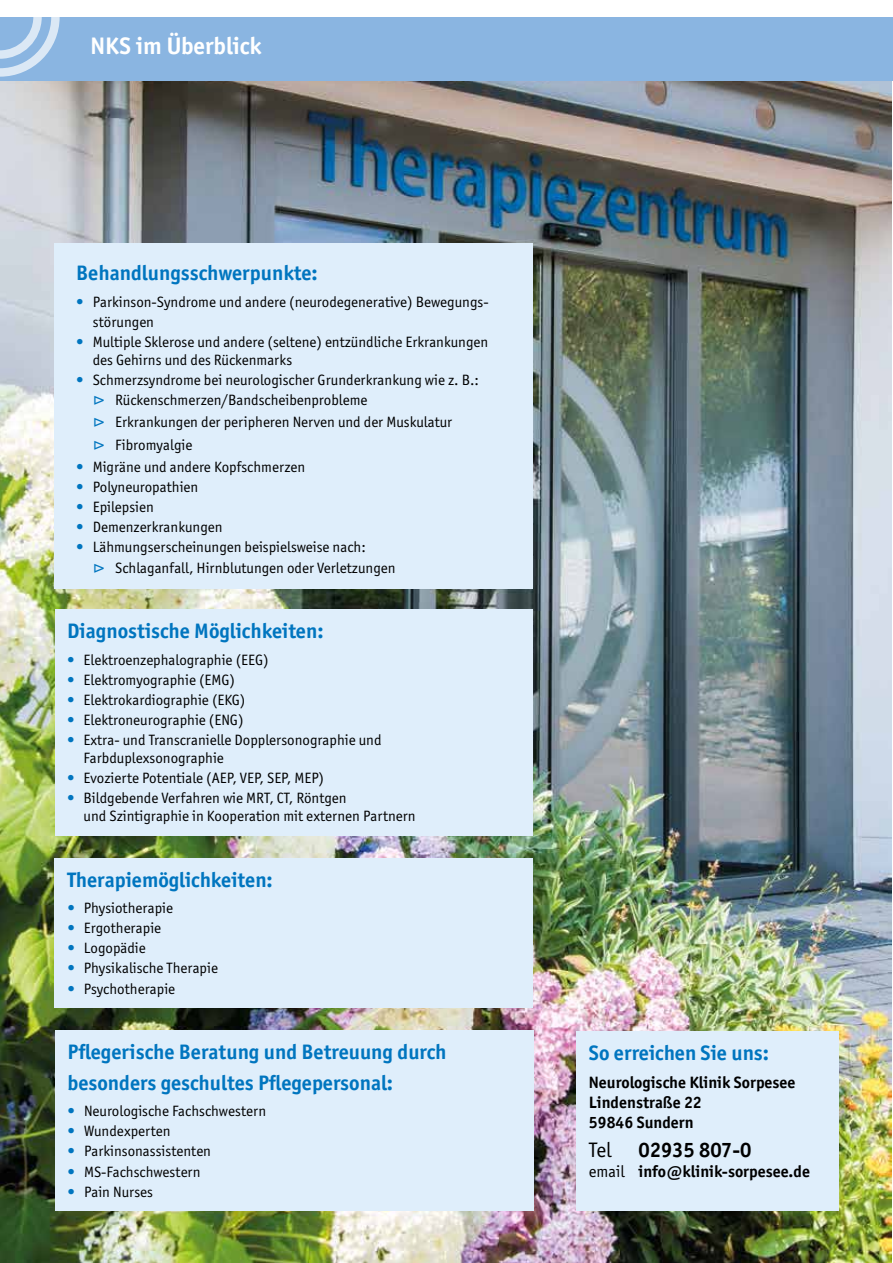
<style>
.page{position:relative;width:893px;height:1263px;background:#fff}
.page>*{position:absolute;margin:0;border:0;box-sizing:border-box;transform-origin:0 0}
.t1{font:700 24px "Officina San ITC";color:#fff}
.t2{font:700 21px/30.6px "Officina San ITC";color:#0075bf}
.t3{font:700 21px "Officina San ITC";color:#000}
.t4{font:21px "Officina San ITC";color:#000}
.t5{font:700 16.5px/19.8px "Officina San ITC";color:#000}
.t6{font:15px/20.1px "Officina San ITC";color:#000}
.t7{font:700 13.5px "Officina Sans";color:#fff}
.s1{font-family:"Officina Sans";color:#0075bf}
.s2{font-family:"DejaVu Sans";color:#0075bf}
.s3{font-weight:400}
</style>
<div class="page">
<img style="left:0;top:81px;width:892px;height:1182px">
<div style="left:0;top:17px;width:893px;height:64px;background:#8ab5e1"></div>
<svg style="left:0;top:17px;width:60px;height:60px"></svg>
<div style="left:55px;top:609px;width:477px;height:227px;background:#dfeefb"></div>
<div style="left:54px;top:243px;width:478px;height:346px;background:#dfeefb"></div>
<div style="left:54px;top:859px;width:479px;height:149px;background:#dfeefb"></div>
<div style="left:55px;top:1030px;width:479px;height:180px;background:#dfeefb"></div>
<div style="left:576px;top:1031px;width:262px;height:179px;background:#dfeefb"></div>
<h1 class="t1" style="left:90px;top:31px;width:173px">NKS im Überblick</h1>
<p class="t7" style="left:95px;top:40px;width:9px">2</p>
<h2 class="t2" style="left:76px;top:257px;width:243px">Behandlungsschwerpunkte:</h2>
<p class="t6" style="left:93px;top:291px;width:397px;text-indent:-16px"><span class="s1">•</span> Parkinson-Syndrome und andere (neurodegenerative) Bewegungs&shy;störungen</p>
<p class="t6" style="left:93px;top:333px;width:397px;line-height:18px;text-indent:-16px"><span class="s1">•</span> Multiple Sklerose und andere (seltene) entzündliche Erkrankungen des Gehirns und des Rückenmarks</p>
<p class="t6" style="left:93px;top:370px;width:388px;text-indent:-16px"><span class="s1">•</span> Schmerzsyndrome bei neurologischer Grunderkrankung wie z. B.: <span class="s2">⊳</span> Rückenschmerzen/Bandscheibenprobleme</p>
<p class="t6" style="left:93px;top:411px;width:361px;line-height:22.2px"><span class="s2">⊳</span> Erkrankungen der peripheren Nerven und der Muskulatur <span class="s2">⊳</span> Fibromyalgie</p>
<p class="t6" style="left:76px;top:457px;width:230px"><span class="s1">•</span> Migräne und andere Kopfschmerzen</p>
<p class="t6" style="left:76px;top:477px;width:124px"><span class="s1">•</span> Polyneuropathien</p>
<p class="t6" style="left:76px;top:497px;width:79px"><span class="s1">•</span> Epilepsien</p>
<p class="t6" style="left:76px;top:517px;width:148px"><span class="s1">•</span> Demenzerkrankungen</p>
<p class="t6" style="left:93px;top:537px;width:304px;text-indent:-16px"><span class="s1">•</span> Lähmungserscheinungen beispielsweise nach:<br><span class="s2">⊳</span> Schlaganfall, Hirnblutungen oder Verletzungen</p>
<h2 class="t2" style="left:67px;top:615px;width:258px">Diagnostische Möglichkeiten:</h2>
<p class="t6" style="left:67px;top:649px;width:203px"><span class="s1">•</span> Elektroenzephalographie (EEG)</p>
<p class="t6" style="left:67px;top:669px;width:169px"><span class="s1">•</span> Elektromyographie (EMG)</p>
<p class="t6" style="left:67px;top:690px;width:180px"><span class="s1">•</span> Elektrokardiographie (EKG)</p>
<p class="t6" style="left:67px;top:710px;width:178px"><span class="s1">•</span> Elektroneurographie (ENG)</p>
<p class="t6" style="left:84px;top:731px;width:299px;line-height:18px;text-indent:-16px"><span class="s1">•</span> Extra- und Transcranielle Dopplersonographie und<br>Farbduplexsonographie</p>
<p class="t6" style="left:67px;top:768px;width:258px"><span class="s1">•</span> Evozierte Potentiale (AEP, VEP, SEP, MEP)</p>
<p class="t6" style="left:84px;top:789px;width:334px;line-height:18px;text-indent:-16px"><span class="s1">•</span> Bildgebende Verfahren wie MRT, CT, Röntgen<br>und Szintigraphie in Kooperation mit externen Partnern</p>
<h2 class="t2" style="left:67px;top:864px;width:207px">Therapiemöglichkeiten:</h2>
<p class="t6" style="left:67px;top:898px;width:107px"><span class="s1">•</span> Physiotherapie</p>
<p class="t6" style="left:67px;top:918px;width:95px"><span class="s1">•</span> Ergotherapie</p>
<p class="t6" style="left:67px;top:938px;width:80px"><span class="s1">•</span> Logopädie</p>
<p class="t6" style="left:67px;top:958px;width:152px"><span class="s1">•</span> Physikalische Therapie</p>
<p class="t6" style="left:67px;top:978px;width:109px"><span class="s1">•</span> Psychotherapie</p>
<h2 class="t2" style="left:68px;top:1036px;width:380px">Pflegerische Beratung und Betreuung durch besonders geschultes Pflegepersonal:</h2>
<p class="t6" style="left:68px;top:1101px;width:200px"><span class="s1">•</span> Neurologische Fachschwestern</p>
<p class="t6" style="left:68px;top:1121px;width:105px"><span class="s1">•</span> Wundexperten</p>
<p class="t6" style="left:68px;top:1141px;width:145px"><span class="s1">•</span> Parkinsonassistenten</p>
<p class="t6" style="left:68px;top:1161px;width:135px"><span class="s1">•</span> MS-Fachschwestern</p>
<p class="t6" style="left:68px;top:1181px;width:87px"><span class="s1">•</span> Pain Nurses</p>
<h2 class="t2" style="left:589px;top:1037px;width:182px">So erreichen Sie uns:</h2>
<p class="t5" style="left:589px;top:1072px;width:208px">Neurologische Klinik Sorpesee<br>Lindenstraße 22<br>59846 Sundern</p>
<h2 class="t4" style="left:589px;top:1138px;width:24px">Tel</h2>
<h2 class="t3" style="left:638px;top:1137px;width:115px">02935 807-0</h2>
<p class="t5" style="left:589px;top:1161px;width:223px"><span class="s3">email</span> info@klinik-sorpesee.de</p>
</div>
